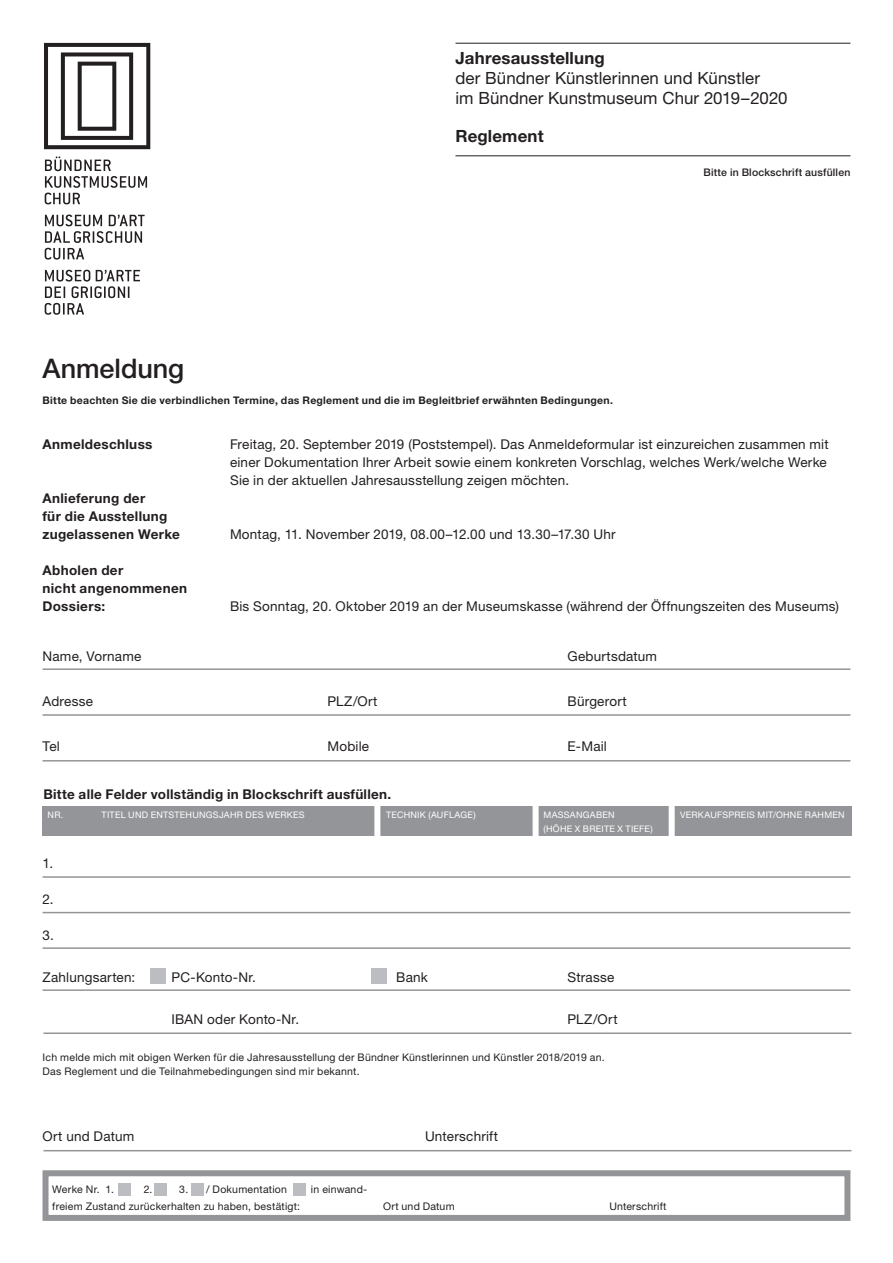
<style>
.page{position:relative;width:893px;height:1263px;background:#fff}
.page>*{position:absolute;margin:0;border:0;box-sizing:border-box;transform-origin:0 0}
.Standard_Arial{font:500 27px "Helvetica Neue LT Std";letter-spacing:-.005em;color:#231f20}
.Standard_Arial-2{font:16.8px/20.2px "Helvetica Neue LT Std";letter-spacing:.005em;color:#231f20}
.Standard_Arial-3{font:700 16.8px "Helvetica Neue LT Std";letter-spacing:.01em;color:#231f20}
.t1{font:13.5px/18px "Helvetica Neue LT Std";letter-spacing:.015em;color:#231f20}
.t2{font:700 13.5px "Helvetica Neue LT Std";letter-spacing:.02em;color:#231f20}
.t3{font:10.5px "Helvetica Neue LT Std";letter-spacing:.02em;color:#231f20}
.t4{font:700 10.5px "Helvetica Neue LT Std";letter-spacing:.03em;color:#231f20}
.t5{font:500 10.5px "Helvetica Neue LT Std";letter-spacing:.02em;color:#231f20}
.t6{font:9px "Helvetica Neue LT Std";letter-spacing:.025em;color:#fff}
.s1{font-weight:700}
</style>
<div class="page">
<div style="left:43px;top:807px;width:809px;height:29px;background:#939598"></div>
<hr style="left:43px;top:668px;width:807px;height:2px;background:#939598">
<hr style="left:43px;top:714px;width:807px;height:2px;background:#939598">
<hr style="left:43px;top:760px;width:807px;height:1px;background:#939598">
<hr style="left:43px;top:876px;width:807px;height:2px;background:#939598">
<hr style="left:43px;top:912px;width:807px;height:1px;background:#939598">
<div style="left:150px;top:968px;width:16px;height:16px;background:#bcbdc0"></div>
<div style="left:43px;top:1170px;width:807px;height:51px;border:6px solid #939598"></div>
<hr style="left:43px;top:947px;width:807px;height:2px;background:#939598">
<div style="left:374px;top:801px;width:6px;height:46px;background:#fff"></div>
<div style="left:533px;top:801px;width:6px;height:49px;background:#fff"></div>
<div style="left:669px;top:801px;width:6px;height:49px;background:#fff"></div>
<div style="left:372px;top:968px;width:15px;height:16px;background:#bcbdc0"></div>
<hr style="left:43px;top:989px;width:807px;height:2px;background:#939598">
<hr style="left:43px;top:1032px;width:808px;height:2px;background:#939598">
<hr style="left:43px;top:1150px;width:808px;height:1px;background:#939598">
<div style="left:118px;top:1183px;width:13px;height:12px;background:#bcbdc0"></div>
<div style="left:154px;top:1183px;width:13px;height:12px;background:#bcbdc0"></div>
<div style="left:191px;top:1183px;width:13px;height:12px;background:#bcbdc0"></div>
<div style="left:293px;top:1183px;width:13px;height:12px;background:#bcbdc0"></div>
<hr style="left:455px;top:43px;width:395px;height:1px;background:#231f20">
<hr style="left:455px;top:155px;width:395px;height:1px;background:#231f20">
<svg style="left:45px;top:156px;width:102px;height:48px"></svg>
<svg style="left:45px;top:215px;width:100px;height:45px"></svg>
<svg style="left:45px;top:270px;width:95px;height:45px"></svg>
<svg style="left:44px;top:43px;width:106px;height:106px"></svg>
<p class="Standard_Arial-2" style="left:455px;top:47px;width:334px"><span class="s1">Jahresausstellung<br></span>der Bündner Künstlerinnen und Künstler<br>im Bündner Kunstmuseum Chur 2019–2020</p>
<p class="Standard_Arial-3" style="left:455px;top:126px;width:90px">Reglement</p>
<p class="Standard_Arial" style="left:43px;top:352px;width:143px">Anmeldung</p>
<p class="t4" style="left:43px;top:393px;width:572px">Bitte beachten Sie die verbindlichen Termine, das Reglement und die im Begleitbrief erwähnten Bedingungen.</p>
<p class="t5" style="left:703px;top:166px;width:149px">Bitte in Blockschrift ausfüllen</p>
<p class="t2" style="left:43px;top:436px;width:111px">Anmeldeschluss</p>
<p class="t1" style="left:230px;top:435px;width:600px">Freitag, 20. September 2019 (Poststempel). Das Anmeldeformular ist einzureichen zusammen mit einer Dokumentation Ihrer Arbeit sowie einem konkreten Vorschlag, welches Werk/welche Werke</p>
<p class="t1" style="left:230px;top:471px;width:341px">Sie in der aktuellen Jahresausstellung zeigen möchten.</p>
<p class="t2" style="left:43px;top:490px;width:104px">Anlieferung der</p>
<p class="t2" style="left:43px;top:508px;width:126px">für die Ausstellung</p>
<p class="t2" style="left:43px;top:526px;width:139px">zugelassenen Werke</p>
<p class="t1" style="left:230px;top:525px;width:387px">Montag, 11. November 2019, 08.00–12.00 und 13.30–17.30 Uhr</p>
<p class="t2" style="left:43px;top:562px;width:82px">Abholen der</p>
<p class="t2" style="left:43px;top:580px;width:146px">nicht angenommenen</p>
<p class="t2" style="left:43px;top:598px;width:64px">Dossiers:</p>
<p class="t1" style="left:230px;top:597px;width:610px">Bis Sonntag, 20. Oktober 2019 an der Museumskasse (während der Öffnungszeiten des Museums)</p>
<p class="t1" style="left:43px;top:647px;width:100px">Name, Vorname</p>
<p class="t1" style="left:568px;top:647px;width:91px">Geburtsdatum</p>
<p class="t1" style="left:43px;top:692px;width:52px">Adresse</p>
<p class="t1" style="left:328px;top:692px;width:52px">PLZ/Ort</p>
<p class="t1" style="left:568px;top:692px;width:61px">Bürgerort</p>
<p class="t1" style="left:43px;top:737px;width:19px">Tel</p>
<p class="t1" style="left:328px;top:737px;width:43px">Mobile</p>
<p class="t1" style="left:568px;top:737px;width:41px">E-Mail</p>
<p class="t2" style="left:43px;top:785px;width:349px">Bitte alle Felder vollständig in Blockschrift ausfüllen.</p>
<p class="t6" style="left:48px;top:809px;width:17px">NR.</p>
<p class="t6" style="left:102px;top:809px;width:204px">TITEL UND ENTSTEHUNGSJAHR DES WERKES</p>
<p class="t6" style="left:386px;top:809px;width:91px">TECHNIK (AUFLAGE)</p>
<p class="t6" style="left:544px;top:809px;width:73px">MASSANGABEN</p>
<p class="t6" style="left:680px;top:809px;width:166px">VERKAUFSPREIS MIT/OHNE RAHMEN</p>
<p class="t6" style="left:544px;top:823px;width:111px">(HÖHE X BREITE X TIEFE)</p>
<p class="t1" style="left:43px;top:854px;width:12px">1.</p>
<p class="t1" style="left:43px;top:890px;width:13px">2.</p>
<p class="t1" style="left:43px;top:926px;width:13px">3.</p>
<p class="t1" style="left:43px;top:968px;width:94px">Zahlungsarten:</p>
<p class="t1" style="left:172px;top:968px;width:86px">PC-Konto-Nr.</p>
<p class="t1" style="left:396px;top:968px;width:33px">Bank</p>
<p class="t1" style="left:568px;top:968px;width:48px">Strasse</p>
<p class="t1" style="left:172px;top:1010px;width:129px">IBAN oder Konto-Nr.</p>
<p class="t1" style="left:568px;top:1010px;width:52px">PLZ/Ort</p>
<p class="t3" style="left:43px;top:1051px;width:564px">Ich melde mich mit obigen Werken für die Jahresausstellung der Bündner Künstlerinnen und Künstler 2018/2019 an.</p>
<p class="t3" style="left:43px;top:1065px;width:319px">Das Reglement und die Teilnahmebedingungen sind mir bekannt.</p>
<p class="t1" style="left:43px;top:1127px;width:93px">Ort und Datum</p>
<p class="t1" style="left:425px;top:1127px;width:75px">Unterschrift</p>
<p class="t3" style="left:52px;top:1183px;width:63px">Werke Nr. 1.</p>
<p class="t3" style="left:144px;top:1183px;width:10px">2.</p>
<p class="t3" style="left:179px;top:1183px;width:109px">3. / Dokumentation</p>
<p class="t3" style="left:311px;top:1183px;width:58px">in einwand-</p>
<p class="t3" style="left:52px;top:1199px;width:249px">freiem Zustand zurückerhalten zu haben, bestätigt:</p>
<p class="t3" style="left:383px;top:1200px;width:73px">Ort und Datum</p>
<p class="t3" style="left:609px;top:1200px;width:59px">Unterschrift</p>
</div>
